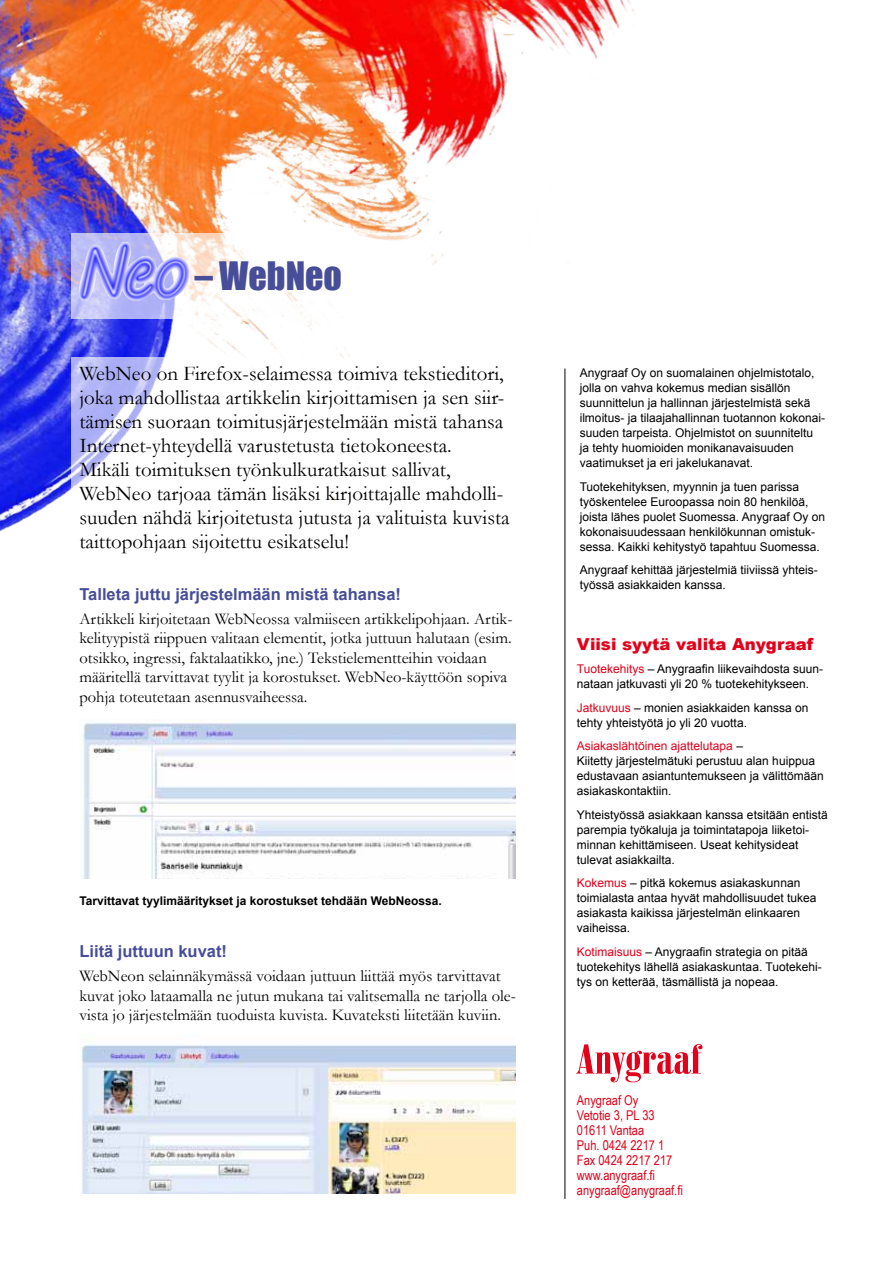
<style>
.page{position:relative;width:893px;height:1263px;background:#fff}
.page>*{position:absolute;margin:0;border:0;box-sizing:border-box;transform-origin:0 0}
.t1{font:40.35px "Onyx BT";color:#e2001a;scale:1.25 1}
.t2{font:36px "Impact";color:#474d98}
.t3{font:21px/24px "Garamond";color:#000}
.t4{font:16.5px/19.5px "Garamond";color:#000}
.t5{font:700 16.5px "Arial";color:#474d98}
.t6{font:900 16.5px "Arial";color:#e2001a}
.t7{font:13.5px/15px "Arial Narrow";color:#e2001a}
.t8{font:12px/15px "Arial";color:#000}
.t9{font:700 12px "Arial";color:#000}
.s1{color:#e2001a}
</style>
<div class="page">
<img style="left:0;top:0;width:634px;height:669px">
<hr style="left:565px;top:369px;width:1px;height:830px;background:#000">
<div style="left:71px;top:358px;width:453px;height:859px;background:#fff"></div>
<svg style="left:71px;top:233px;width:471px;height:85px"></svg>
<img style="left:74px;top:242px;width:117px;height:59px">
<img style="left:83px;top:722px;width:433px;height:156px">
<img style="left:81px;top:1044px;width:435px;height:150px">
<h2 class="t2" style="left:195px;top:248px;width:149px">– WebNeo</h2>
<p class="t3" style="left:79px;top:361px;width:432px">WebNeo on Firefox-selaimessa toimiva tekstieditori, joka mahdollistaa artikkelin kirjoittamisen ja sen siir&shy;tämisen suoraan toimitusjärjestelmään mistä tahansa Internet-yhteydellä varustetusta tietokoneesta.<br>Mikäli toimituksen työnkulkuratkaisut sallivat, WebNeo tarjoaa tämän lisäksi kirjoittajalle mahdolli&shy;suuden nähdä kirjoitetusta jutusta ja valituista kuvista taittopohjaan sijoitettu esikatselu!</p>
<h3 class="t5" style="left:79px;top:583px;width:323px">Talleta juttu järjestelmään mistä tahansa!</h3>
<p class="t4" style="left:79px;top:608px;width:435px">Artikkeli kirjoitetaan WebNeossa valmiiseen artikkelipohjaan. Artik&shy;kelityypistä riippuen valitaan elementit, jotka juttuun halutaan (esim. otsikko, ingressi, faktalaatikko, jne.) Tekstielementteihin voidaan määritellä tarvittavat tyylit ja korostukset. WebNeo-käyttöön sopiva pohja toteutetaan asennusvaiheessa.</p>
<p class="t9" style="left:79px;top:893px;width:364px">Tarvittavat tyylimääritykset ja korostukset tehdään WebNeossa.</p>
<h3 class="t5" style="left:79px;top:940px;width:149px">Liitä juttuun kuvat!</h3>
<h3 class="t4" style="left:79px;top:966px;width:438px">WebNeon selainnäkymässä voidaan juttuun liittää myös tarvittavat kuvat joko lataamalla ne jutun mukana tai valitsemalla ne tarjolla ole&shy;vista jo järjestelmään tuoduista kuvista. Kuvateksti liitetään kuviin.</h3>
<p class="t8" style="left:580px;top:366px;width:247px">Anygraaf Oy on suomalainen ohjelmistotalo, jolla on vahva kokemus median sisällön suunnittelun ja hallinnan järjestelmistä sekä ilmoitus- ja tilaajahallinnan tuotannon kokonai&shy;suuden tarpeista. Ohjelmistot on suunniteltu ja tehty huomioiden monikanavaisuuden vaatimukset ja eri jakelukanavat.</p>
<p class="t8" style="left:580px;top:479px;width:247px">Tuotekehityksen, myynnin ja tuen parissa työskentelee Euroopassa noin 80 henkilöä, joista lähes puolet Suomessa. Anygraaf Oy on kokonaisuudessaan henkilökunnan omistuk&shy;sessa. Kaikki kehitystyö tapahtuu Suomessa.</p>
<p class="t8" style="left:580px;top:563px;width:239px">Anygraaf kehittää järjestelmiä tiiviissä yhteis&shy;työssä asiakkaiden kanssa.</p>
<h3 class="t6" style="left:577px;top:632px;width:238px">Viisi syytä valita Anygraaf</h3>
<p class="t8" style="left:577px;top:662px;width:248px"><span class="s1">Tuotekehitys</span> – Anygraafin liikevaihdosta suun&shy;nataan jatkuvasti yli 20 % tuotekehitykseen.</p>
<p class="t8" style="left:577px;top:700px;width:233px"><span class="s1">Jatkuvuus</span> – monien asiakkaiden kanssa on tehty yhteistyötä jo yli 20 vuotta.</p>
<p class="t8" style="left:577px;top:739px;width:248px"><span class="s1">Asiakaslähtöinen ajattelutapa</span> –<br>Kiitetty järjestelmätuki perustuu alan huippua edustavaan asiantuntemukseen ja välittömään asiakaskontaktiin.</p>
<p class="t8" style="left:577px;top:807px;width:252px">Yhteistyössä asiakkaan kanssa etsitään entistä parempia työkaluja ja toimintatapoja liiketoi&shy;minnan kehittämiseen. Useat kehitysideat tulevat asiakkailta.</p>
<p class="t8" style="left:577px;top:876px;width:241px"><span class="s1">Kokemus</span> – pitkä kokemus asiakaskunnan toimialasta antaa hyvät mahdollisuudet tukea asiakasta kaikissa järjestelmän elinkaaren vaiheissa.</p>
<p class="t8" style="left:577px;top:944px;width:246px"><span class="s1">Kotimaisuus</span> – Anygraafin strategia on pitää tuotekehitys lähellä asiakaskuntaa. Tuotekehi&shy;tys on ketterää, täsmällistä ja nopeaa.</p>
<h1 class="t1" style="left:577px;top:1036px;width:101px">Anygraaf</h1>
<p class="t7" style="left:577px;top:1092px;width:108px">Anygraaf Oy<br>Vetotie 3, PL 33<br>01611 Vantaa<br>Puh. 0424 2217 1<br>Fax 0424 2217 217 www.anygraaf.fi anygraaf@anygraaf.fi</p>
</div>
